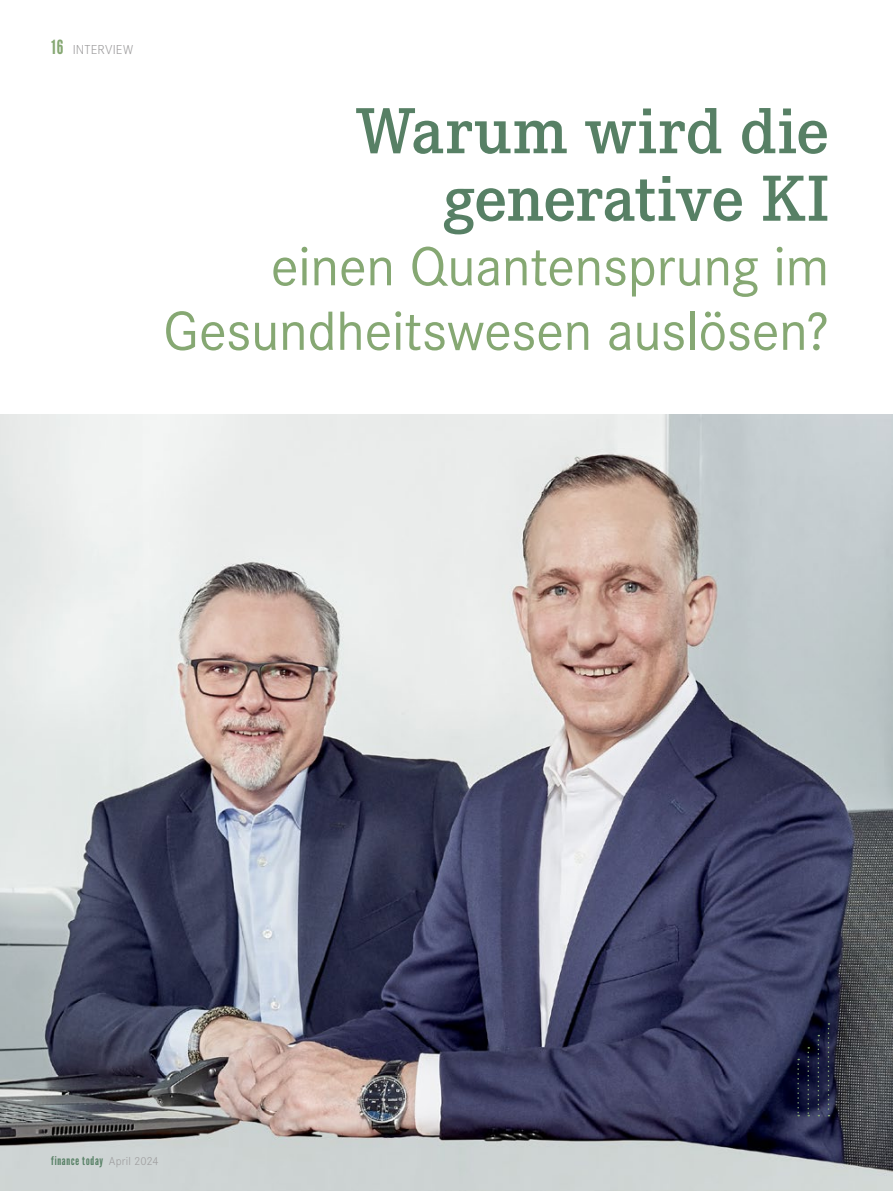
<style>
.page{position:relative;width:893px;height:1191px;background:#fff}
.page>*{position:absolute;margin:0;border:0;box-sizing:border-box;transform-origin:0 0}
.t1{font:600 67.5px/67.5px "Corporate E Pro";letter-spacing:.01em;color:#578065;text-align:right}
.t2{font:57px/64.5px "Corporate S Pro";letter-spacing:-.005em;color:#86a873;text-align:right}
.t3{font:300 13.5px "Corporate S Pro";letter-spacing:.015em;color:#9e9d9e}
.t4{font:12px "League Gothic";letter-spacing:.07em;color:#578065}
.s1{font-family:"League Gothic";font-weight:400;font-size:19.5px;color:#86a873}
.s2{font-family:"Corporate S Pro";font-weight:300;color:#9e9d9e}
</style>
<div class="page">
<img style="left:0;top:414px;width:893px;height:777px">
<svg style="left:807px;top:1047px;width:2px;height:69px"></svg>
<svg style="left:797px;top:1058px;width:2px;height:58px"></svg>
<svg style="left:818px;top:1034px;width:1px;height:82px"></svg>
<svg style="left:828px;top:1023px;width:1px;height:93px"></svg>
<p class="t3" style="left:51px;top:40px;width:84px"><span class="s1">16</span> INTERVIEW</p>
<p class="t1" style="left:356px;top:93px;width:475px">Warum wird die generative KI</p>
<p class="t2" style="left:163px;top:230px;width:667px">einen Quantensprung im<br>Gesundheitswesen auslösen?</p>
<p class="t4" style="left:51px;top:1152px;width:109px">finance today <span class="s2">April 2024</span></p>
</div>
